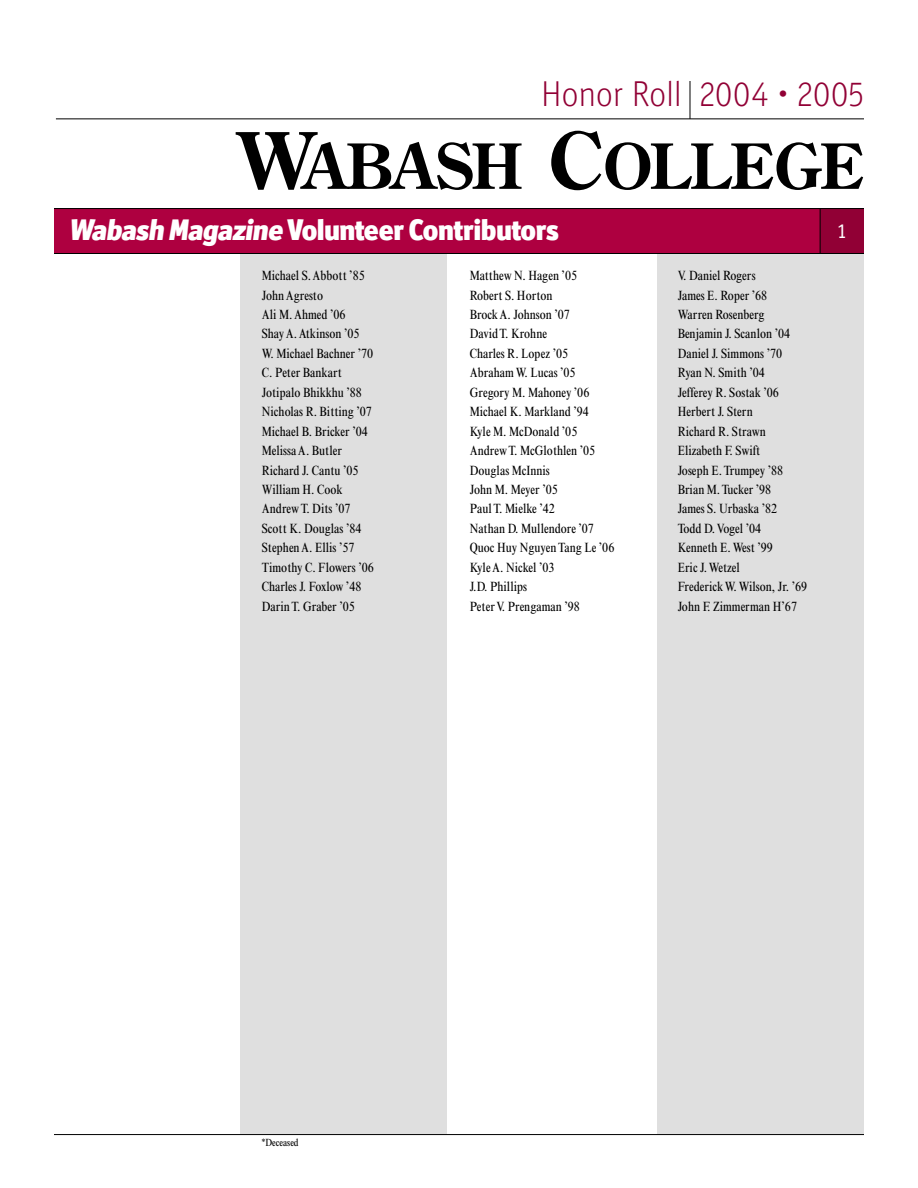
<style>
.page{position:relative;width:918px;height:1188px;background:#fff}
.page>*{position:absolute;margin:0;border:0;box-sizing:border-box;transform-origin:0 0}
.list_copy{font:700 61.95px "Century Old Style Std";color:#000}
.list_copy-2{font:300 36px "Officina Display ITC";color:#910035}
.Head{font:900 30px "Officina Display ITC";color:#fff}
.Head-2{font:21px "Officina Display ITC";color:#fff}
.list_copy-3{font:condensed 13.5px "Times New Roman";color:#000}
.list_copy-4{font:condensed 10.5px "Times New Roman";color:#000}
.s1{font-size:77.55px}
</style>
<div class="page">
<div style="left:240px;top:235px;width:207px;height:899px;background:#dfdfdf"></div>
<div style="left:657px;top:235px;width:207px;height:899px;background:#dfdfdf"></div>
<div style="left:54px;top:208px;width:810px;height:45px;background:#ae0040"></div>
<div style="left:821px;top:209px;width:43px;height:44px;background:#910035"></div>
<hr style="left:54px;top:1134px;width:810px;height:1px;background:#000">
<hr style="left:54px;top:208px;width:810px;height:1px;background:#000">
<hr style="left:54px;top:253px;width:810px;height:1px;background:#000">
<hr style="left:820px;top:209px;width:1px;height:45px;background:#000">
<hr style="left:56px;top:118px;width:808px;height:1px;background:#000">
<hr style="left:690px;top:81px;width:1px;height:38px;background:#000">
<p class="list_copy-2" style="left:541px;top:73px;width:324px">Honor Roll 2004 • 2005</p>
<p class="list_copy" style="left:239px;top:125px;width:626px"><span class="s1">W</span>ABASH <span class="s1">C</span>OLLEGE</p>
<p class="Head" style="left:69px;top:213px;width:492px">Wabash Magazine Volunteer Contributors</p>
<p class="list_copy-3" style="left:262px;top:268px;width:104px">Michael S. Abbott ’85</p>
<p class="list_copy-3" style="left:262px;top:287px;width:63px">John Agresto</p>
<p class="list_copy-3" style="left:262px;top:307px;width:85px">Ali M. Ahmed ’06</p>
<p class="list_copy-3" style="left:262px;top:326px;width:99px">Shay A. Atkinson ’05</p>
<p class="list_copy-3" style="left:262px;top:345px;width:113px">W. Michael Bachner ’70</p>
<p class="list_copy-3" style="left:262px;top:365px;width:81px">C. Peter Bankart</p>
<p class="list_copy-3" style="left:262px;top:384px;width:102px">Jotipalo Bhikkhu ’88</p>
<p class="list_copy-3" style="left:262px;top:404px;width:112px">Nicholas R. Bitting ’07</p>
<p class="list_copy-3" style="left:262px;top:423px;width:107px">Michael B. Bricker ’04</p>
<p class="list_copy-3" style="left:262px;top:443px;width:82px">Melissa A. Butler</p>
<p class="list_copy-3" style="left:262px;top:462px;width:98px">Richard J. Cantu ’05</p>
<p class="list_copy-3" style="left:262px;top:482px;width:82px">William H. Cook</p>
<p class="list_copy-3" style="left:262px;top:501px;width:90px">Andrew T. Dits ’07</p>
<p class="list_copy-3" style="left:262px;top:520px;width:101px">Scott K. Douglas ’84</p>
<p class="list_copy-3" style="left:262px;top:540px;width:94px">Stephen A. Ellis ’57</p>
<p class="list_copy-3" style="left:262px;top:559px;width:114px">Timothy C. Flowers ’06</p>
<p class="list_copy-3" style="left:262px;top:579px;width:101px">Charles J. Foxlow ’48</p>
<p class="list_copy-3" style="left:262px;top:598px;width:95px">Darin T. Graber ’05</p>
<p class="list_copy-3" style="left:470px;top:268px;width:109px">Matthew N. Hagen ’05</p>
<p class="list_copy-3" style="left:470px;top:287px;width:84px">Robert S. Horton</p>
<p class="list_copy-3" style="left:470px;top:307px;width:102px">Brock A. Johnson ’07</p>
<p class="list_copy-3" style="left:470px;top:326px;width:79px">David T. Krohne</p>
<p class="list_copy-3" style="left:470px;top:345px;width:100px">Charles R. Lopez ’05</p>
<p class="list_copy-3" style="left:470px;top:365px;width:107px">Abraham W. Lucas ’05</p>
<p class="list_copy-3" style="left:470px;top:384px;width:121px">Gregory M. Mahoney ’06</p>
<p class="list_copy-3" style="left:470px;top:404px;width:121px">Michael K. Markland ’94</p>
<p class="list_copy-3" style="left:470px;top:423px;width:109px">Kyle M. McDonald ’05</p>
<p class="list_copy-3" style="left:470px;top:443px;width:127px">Andrew T. McGlothlen ’05</p>
<p class="list_copy-3" style="left:470px;top:462px;width:82px">Douglas McInnis</p>
<p class="list_copy-3" style="left:470px;top:482px;width:90px">John M. Meyer ’05</p>
<p class="list_copy-3" style="left:470px;top:501px;width:87px">Paul T. Mielke ’42</p>
<p class="list_copy-3" style="left:470px;top:520px;width:126px">Nathan D. Mullendore ’07</p>
<p class="list_copy-3" style="left:470px;top:540px;width:146px">Quoc Huy Nguyen Tang Le ’06</p>
<p class="list_copy-3" style="left:470px;top:559px;width:86px">Kyle A. Nickel ’03</p>
<p class="list_copy-3" style="left:470px;top:579px;width:59px">J.D. Phillips</p>
<p class="list_copy-3" style="left:470px;top:598px;width:112px">Peter V. Prengaman ’98</p>
<p class="list_copy-3" style="left:678px;top:268px;width:79px">V. Daniel Rogers</p>
<p class="list_copy-3" style="left:678px;top:287px;width:91px">James E. Roper ’68</p>
<p class="list_copy-3" style="left:678px;top:307px;width:88px">Warren Rosenberg</p>
<p class="list_copy-3" style="left:678px;top:326px;width:114px">Benjamin J. Scanlon ’04</p>
<p class="list_copy-3" style="left:678px;top:345px;width:106px">Daniel J. Simmons ’70</p>
<p class="list_copy-3" style="left:678px;top:365px;width:89px">Ryan N. Smith ’04</p>
<p class="list_copy-3" style="left:678px;top:384px;width:103px">Jefferey R. Sostak ’06</p>
<p class="list_copy-3" style="left:678px;top:404px;width:77px">Herbert J. Stern</p>
<p class="list_copy-3" style="left:678px;top:423px;width:90px">Richard R. Strawn</p>
<p class="list_copy-3" style="left:678px;top:443px;width:84px">Elizabeth F. Swift</p>
<p class="list_copy-3" style="left:678px;top:462px;width:107px">Joseph E. Trumpey ’88</p>
<p class="list_copy-3" style="left:678px;top:482px;width:95px">Brian M. Tucker ’98</p>
<p class="list_copy-3" style="left:678px;top:501px;width:101px">James S. Urbaska ’82</p>
<p class="list_copy-3" style="left:678px;top:520px;width:85px">Todd D. Vogel ’04</p>
<p class="list_copy-3" style="left:678px;top:540px;width:97px">Kenneth E. West ’99</p>
<p class="list_copy-3" style="left:678px;top:559px;width:64px">Eric J. Wetzel</p>
<p class="list_copy-3" style="left:678px;top:579px;width:131px">Frederick W. Wilson, Jr. ’69</p>
<p class="list_copy-3" style="left:678px;top:598px;width:121px">John F. Zimmerman H’67</p>
<p class="Head-2" style="left:838px;top:218px;width:9px">1</p>
<p class="list_copy-4" style="left:262px;top:1136px;width:38px">*Deceased</p>
</div>
